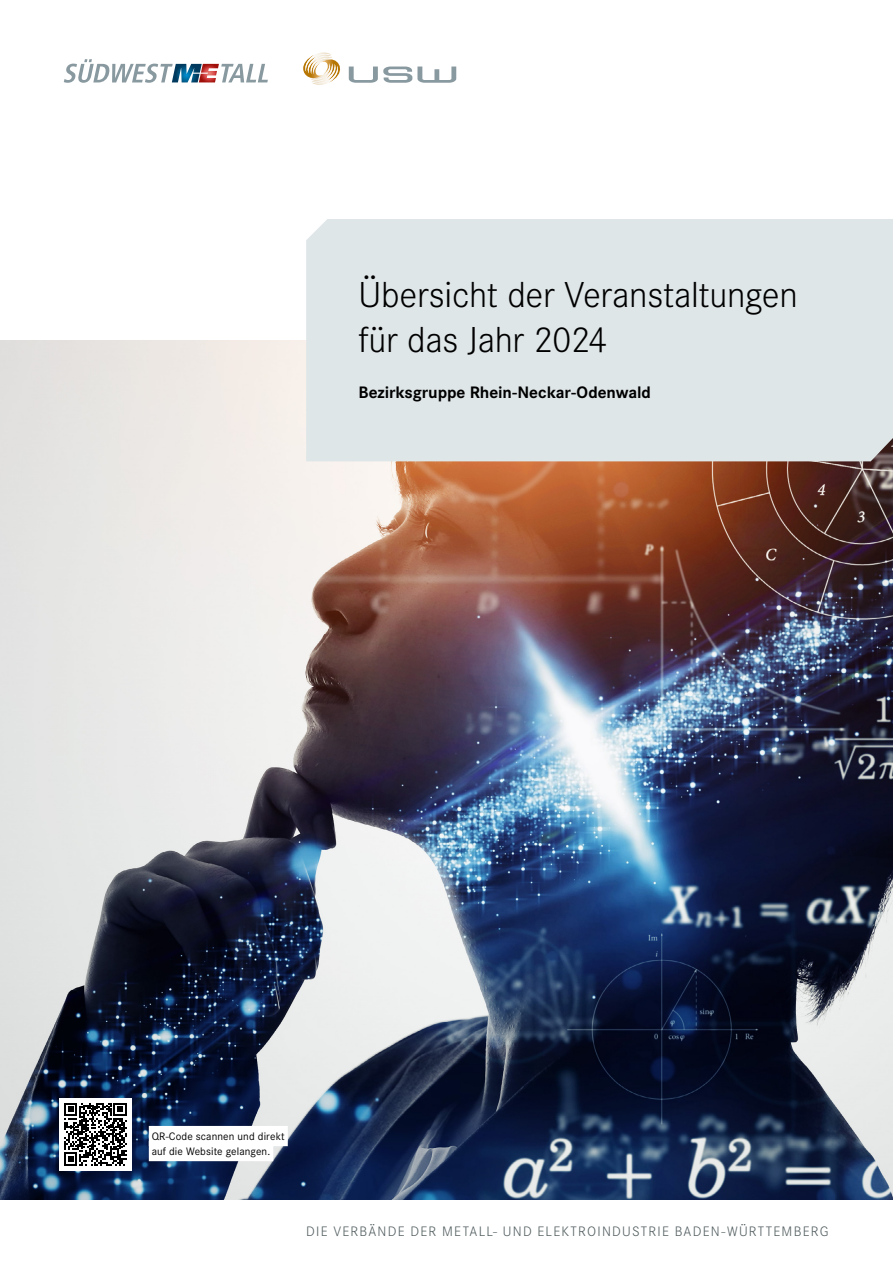
<style>
.page{position:relative;width:893px;height:1263px;background:#fff}
.page>*{position:absolute;margin:0;border:0;box-sizing:border-box;transform-origin:0 0}
.t1{font:300 37.5px/45px "Corporate S";letter-spacing:-.01em;color:#000}
.t2{font:700 17.25px "Corporate S";letter-spacing:-.005em;color:#000}
.t3{font:300 14.25px "Corporate S";letter-spacing:.085em;color:#515c5f}
.t4{font:11.25px/15px "Corporate S";letter-spacing:.01em;color:#000}
</style>
<div class="page">
<img style="left:0;top:340px;width:893px;height:859px">
<div style="left:306px;top:219px;width:587px;height:242px;background:#dfe6e8"></div>
<svg style="left:64px;top:59px;width:204px;height:24px"></svg>
<svg style="left:303px;top:52px;width:153px;height:33px"></svg>
<div style="left:59px;top:1098px;width:73px;height:72px;background:#fff"></div>
<svg style="left:64px;top:1103px;width:63px;height:62px"></svg>
<div style="left:149px;top:1126px;width:139px;height:20px;background:#fff"></div>
<div style="left:149px;top:1141px;width:124px;height:20px;background:#fff"></div>
<h1 class="t1" style="left:358px;top:271px;width:441px">Übersicht der Veranstaltungen für das Jahr 2024</h1>
<p class="t2" style="left:358px;top:380px;width:294px">Bezirksgruppe Rhein-Neckar-Odenwald</p>
<p class="t4" style="left:152px;top:1128px;width:134px">QR-Code scannen und direkt auf die Website gelangen.</p>
<p class="t3" style="left:306px;top:1222px;width:524px">DIE VERBÄNDE DER METALL- UND ELEKTROINDUSTRIE BADEN-WÜRTTEMBERG</p>
</div>
